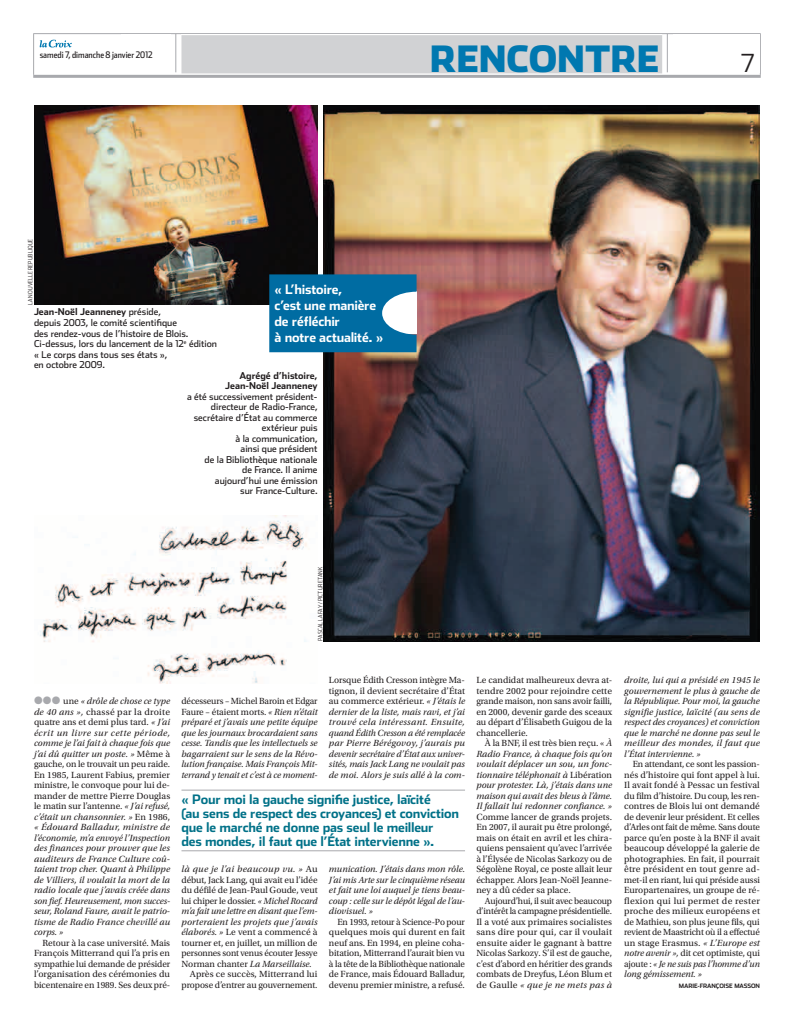
<style>
.page{position:relative;width:794px;height:1021px;background:#fff}
.page>*{position:absolute;margin:0;border:0;box-sizing:border-box;transform-origin:0 0}
.t1{font:900 36px "Stainless";color:#0078b0}
.t2{font:300 25px "Stainless";color:#231f20}
.t3{font:13.2px "LC Special Char A";color:#a8a9ad}
.t4{font:700 13px/14px "Stainless";letter-spacing:-.02em;color:#007188}
.t5{font:700 13px/16px "Stainless";letter-spacing:-.02em;color:#fff}
.t6{font:9.4px/10.5px "Utopia Std";letter-spacing:-.005em;color:#231f20;text-align:justify}
.t7{font:italic 9.4px/10.5px "Utopia Std";color:#231f20;text-align:justify}
.t8{font:9.4px/10.5px "Stainless";color:#231f20}
.t9{font:700 9.4px/10.5px "Stainless";color:#231f20;text-align:right}
.t10{font:italic 9.4px "Utopia Std";letter-spacing:.035em;color:#231f20}
.t11{font:9px "Stainless Cond";color:#231f20}
.t12{font:300 6px "Stainless Cond";letter-spacing:.02em;color:#231f20}
.t13{font:700 6px "Stainless";letter-spacing:-.01em;color:#231f20}
.s1{font-weight:700}
.s2{font-style:normal}
.s3{font-style:italic}
</style>
<div class="page">
<hr style="left:33px;top:33px;width:727px;height:1px;background:#a8a9ad">
<hr style="left:33px;top:34px;width:1px;height:41px;background:#a8a9ad">
<hr style="left:760px;top:34px;width:1px;height:41px;background:#a8a9ad">
<hr style="left:33px;top:75px;width:727px;height:3px;background:#a8a9ad">
<hr style="left:175px;top:34px;width:1px;height:38px;background:#a8a9ad">
<hr style="left:667px;top:34px;width:1px;height:38px;background:#a8a9ad">
<svg style="left:40px;top:40px;width:32px;height:8px"></svg>
<img style="left:40px;top:515px;width:267px;height:168px">
<hr style="left:181px;top:789px;width:284px;height:1px;background:#a8a9ad">
<hr style="left:181px;top:850px;width:284px;height:1px;background:#a8a9ad">
<img style="left:34px;top:105px;width:283px;height:200px">
<div style="left:181px;top:35px;width:481px;height:38px;background:#d1d2d4"></div>
<img style="left:324px;top:105px;width:436px;height:536px">
<svg style="left:269px;top:274px;width:147px;height:78px;background:#1a7aaa"></svg>
<h1 class="t1" style="left:430px;top:36px;width:231px">RENCONTRE</h1>
<p class="t11" style="left:40px;top:50px;width:114px">samedi 7, dimanche 8 janvier 2012</p>
<h2 class="t2" style="left:741px;top:49px;width:15px">7</h2>
<p class="t12" style="left:27px;top:305px;width:68px;rotate:-90deg">LA NOUVELLE REPUBLIQUE</p>
<p class="t8" style="left:34px;top:307px;width:185px"><span class="s1">Jean-Noël Jeanneney</span> préside,<br>depuis 2003, le comité scientifique<br>des rendez-vous de l’histoire de Blois.<br>Ci-dessus, lors du lancement de la 12<sup>e</sup> édition « Le corps dans tous ses états »,<br>en octobre 2009.</p>
<h3 class="t5" style="left:274px;top:281px;width:110px">« L’histoire,<br>c’est une manière de réfléchir<br>à notre actualité. »</h3>
<p class="t9" style="left:225px;top:369px;width:94px">Agrégé d’histoire,<br>Jean-Noël Jeanneney</p>
<p class="t8" style="left:187px;top:391px;width:132px;text-align:right">a été successivement président&shy;directeur de Radio-France, secrétaire d’état au commerce extérieur puis<br>à la communication,<br>ainsi que président<br>de la Bibliothèque nationale<br>de France. Il anime<br>aujourd’hui une émission<br>sur France-Culture.</p>
<p class="t12" style="left:317px;top:641px;width:76px;rotate:-90deg">Pascal Lafay / Picturetank</p>
<h3 class="t3" style="left:34px;top:688px;width:28px">ppp</h3>
<p class="t7" style="left:34px;top:696px;width:138px;text-indent:29px"><span class="s2">une</span> « drôle de chose ce type de 40 ans », <span class="s2">chassé par la droite quatre ans et demi plus tard.</span> « J’ai écrit un livre sur cette période, comme je l’ai fait à chaque fois que j’ai dû quitter un poste. » <span class="s2">Même à gauche, on le trouvait un peu raide.<br>En 1985, Laurent Fabius, premier ministre, le convoque pour lui de&shy;mander de mettre Pierre Douglas le matin sur l’antenne.</span> « J’ai refusé, c’était un chansonnier. » <span class="s2">En 1986, </span>« Édouard Balladur, ministre de l’économie, m’a envoyé l’Inspection des finances pour prouver que les auditeurs de France Culture coû&shy;taient trop cher. Quant à Philippe de Villiers, il voulait la mort de la radio locale que j’avais créée dans son fief. Heureusement, mon succes&shy;seur, Roland Faure, avait le patrio&shy;tisme de Radio France chevillé au corps. »</p>
<p class="t6" style="left:34px;top:937px;width:138px;text-indent:9px">Retour à la case université. Mais François Mitterrand qui l’a pris en sympathie lui demande de présider l’organisation des cérémonies du bicentenaire en 1989. Ses deux pré-</p>
<p class="t7" style="left:181px;top:696px;width:138px"><span class="s2">décesseurs – Michel Baroin et Edgar Faure – étaient morts.</span> « Rien n’était préparé et j’avais une petite équipe que les journaux brocardaient sans cesse. Tandis que les intellectuels se bagarraient sur le sens de la Révo&shy;lution française. Mais François Mit&shy;terrand y tenait et c’est à ce moment-</p>
<p class="t7" style="left:329px;top:675px;width:138px"><span class="s2">Lorsque Édith Cresson intègre Ma&shy;tignon, il devient secrétaire d’État au commerce extérieur.</span> « J’étais le dernier de la liste, mais ravi, et j’ai trouvé cela intéressant. Ensuite, quand Édith Cresson a été remplacée par Pierre Bérégovoy, j’aurais pu devenir secrétaire d’État aux univer&shy;sités, mais Jack Lang ne voulait pas de moi. Alors je suis allé à la com-</p>
<h3 class="t4" style="left:181px;top:792px;width:279px">« Pour moi la gauche signifie justice, laïcité<br>(au sens de respect des croyances) et conviction que le marché ne donne pas seul le meilleur<br>des mondes, il faut que l’État intervienne ».</h3>
<p class="t10" style="left:181px;top:864px;width:138px">là que je l’ai beaucoup vu. » <span class="s2">Au</span></p>
<p class="t6" style="left:181px;top:874px;width:138px">début, Jack Lang, qui avait eu l’idée</p>
<p class="t6" style="left:181px;top:885px;width:138px">du défilé de Jean-Paul Goude, veut</p>
<p class="t6" style="left:181px;top:895px;width:138px">lui chiper le dossier. <span class="s3">« Michel Rocard</span></p>
<p class="t7" style="left:181px;top:906px;width:138px">m’a fait une lettre en disant que l’em-</p>
<p class="t7" style="left:181px;top:916px;width:138px">porteraient les projets que j’avais</p>
<p class="t6" style="left:181px;top:927px;width:138px"><span class="s3">élaborés. »</span> Le vent a commencé à</p>
<p class="t6" style="left:181px;top:937px;width:137px">tourner et, en juillet, un million de</p>
<p class="t6" style="left:181px;top:948px;width:137px">personnes sont venus écouter Jessye</p>
<p class="t7" style="left:181px;top:958px;width:132px"><span class="s2">Norman chanter</span> La Marseillaise.</p>
<p class="t6" style="left:190px;top:969px;width:129px">Après ce succès, Mitterrand lui</p>
<p class="t6" style="left:181px;top:979px;width:137px">propose d’entrer au gouvernement.</p>
<p class="t7" style="left:329px;top:864px;width:138px">munication. J’étais dans mon rôle.<br>J’ai mis Arte sur le cinquième réseau et fait une loi auquel je tiens beau&shy;coup : celle sur le dépôt légal de l’au&shy;diovisuel. »</p>
<p class="t6" style="left:329px;top:916px;width:138px;text-indent:9px">En 1993, retour à Science-Po pour quelques mois qui durent en fait neuf ans. En 1994, en pleine coha&shy;bitation, Mitterrand l’aurait bien vu à la tête de la Bibliothèque nationale de France, mais Édouard Balladur, devenu premier ministre, a refusé.</p>
<p class="t6" style="left:476px;top:675px;width:137px">Le candidat malheureux devra at&shy;tendre 2002 pour rejoindre cette grande maison, non sans avoir failli, en 2000, devenir garde des sceaux au départ d’Élisabeth Guigou de la chancellerie.</p>
<p class="t7" style="left:476px;top:738px;width:137px;text-indent:9px"><span class="s2">À la BNF, il est très bien reçu. «</span> À Radio France, à chaque fois qu’on voulait déplacer un sou, un fonc&shy;tionnaire téléphonait à <span class="s2">Libération </span>pour protester. Là, j’étais dans une maison qui avait des bleus à l’âme.<br>Il fallait lui redonner confiance. »</p>
<p class="t6" style="left:476px;top:811px;width:137px">Comme lancer de grands projets.<br>En 2007, il aurait pu être prolongé, mais on était en avril et les chira&shy;quiens pensaient qu’avec l’arrivée à l’Élysée de Nicolas Sarkozy ou de Ségolène Royal, ce poste allait leur échapper. Alors Jean-Noël Jeanne&shy;ney a dû céder sa place.</p>
<p class="t6" style="left:476px;top:895px;width:137px;text-indent:9px">Aujourd’hui, il suit avec beaucoup d’intérêt la campagne présidentielle.<br>Il a voté aux primaires socialistes sans dire pour qui, car il voulait ensuite aider le gagnant à battre Nicolas Sarkozy. S’il est de gauche, c’est d’abord en héritier des grands combats de Dreyfus, Léon Blum et de Gaulle <span class="s3">« que je ne mets pas à</span></p>
<p class="t7" style="left:624px;top:675px;width:137px">droite, lui qui a présidé en 1945 le gouvernement le plus à gauche de la République. Pour moi, la gauche signifie justice, laïcité (au sens de respect des croyances) et conviction que le marché ne donne pas seul le meilleur des mondes, il faut que l’État intervienne. »</p>
<p class="t6" style="left:624px;top:759px;width:137px;text-indent:9px">En attendant, ce sont les passion&shy;nés d’histoire qui font appel à lui.<br>Il avait fondé à Pessac un festival du film d’histoire. Du coup, les ren&shy;contres de Blois lui ont demandé de devenir leur président. Et celles d’Arles ont fait de même. Sans doute parce qu’en poste à la BNF il avait beaucoup développé la galerie de photographies. En fait, il pourrait être président en tout genre ad&shy;met-il en riant, lui qui préside aussi Europartenaires, un groupe de ré&shy;flexion qui lui permet de rester proche des milieux européens et de Mathieu, son plus jeune fils, qui revient de Maastricht où il a effectué un stage Erasmus. <span class="s3">« L’Europe est notre avenir »,</span> dit cet optimiste, qui ajoute : <span class="s3">« Je ne suis pas l’homme d’un long gémissement. »</span></p>
<p class="t13" style="left:679px;top:981px;width:83px">Marie-Françoise MASSON</p>
</div>
